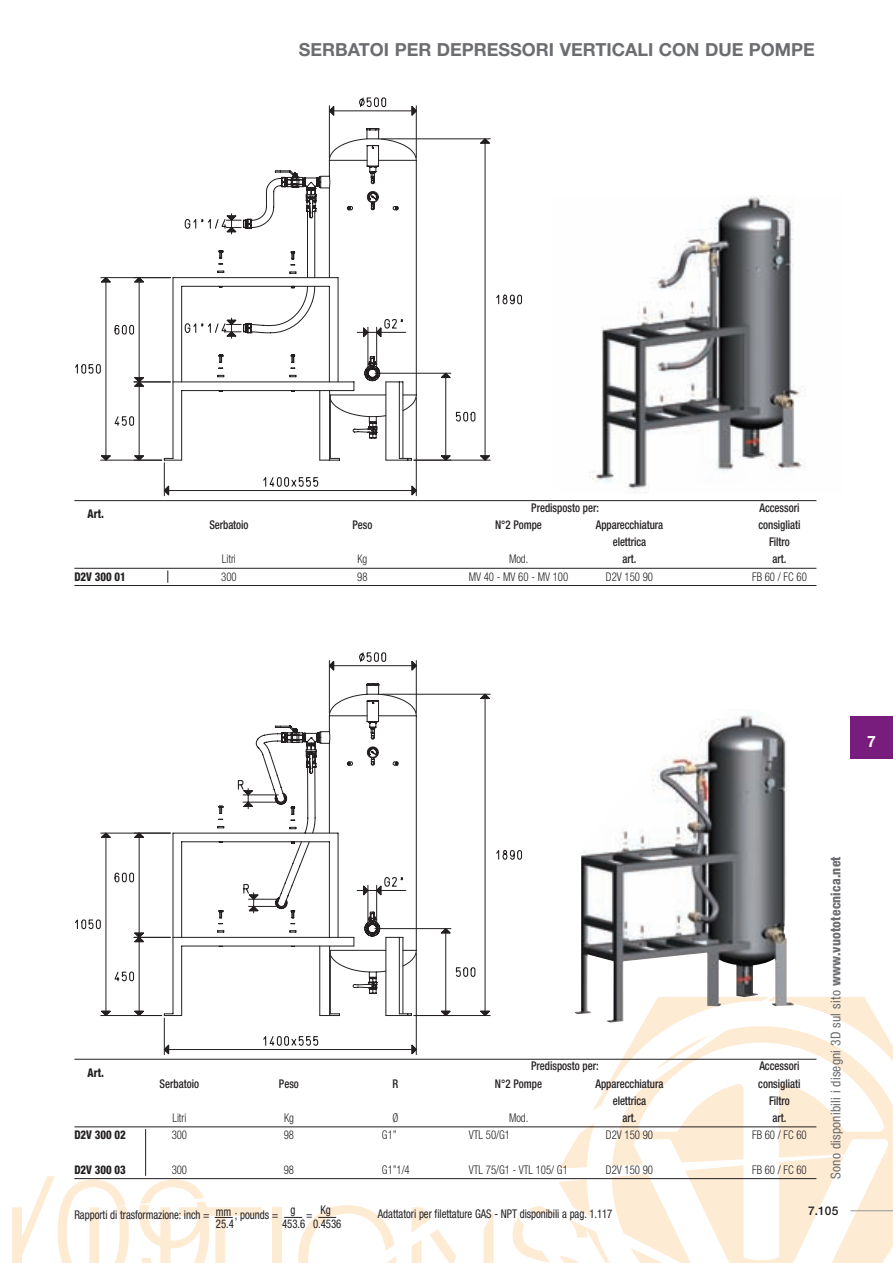
<style>
.page{position:relative;width:893px;height:1263px;background:#fff}
.page>*{position:absolute;margin:0;border:0;box-sizing:border-box;transform-origin:0 0}
.t1{font:700 18px "Helvetica Neue";color:#6c6d70}
.t2{font:700 15.75px "Helvetica Neue";color:#fff}
.t3{font:condensed 13.5px "Helvetica Neue";letter-spacing:.01em;color:#6c6d70}
.t4{font:500 condensed 12px "Helvetica Neue";color:#231f20;scale:.9 1}
.t5{font:300 condensed 12px "Helvetica Neue";letter-spacing:-.005em;color:#231f20;scale:.9 1}
.t6{font:condensed 12px "Helvetica Neue";letter-spacing:-.005em;color:#231f20;scale:.9 1}
.t7{font:800 condensed 12px "Helvetica Neue";letter-spacing:-.005em;color:#231f20;scale:.9 1}
.t8{font:500 12px "Helvetica Neue";color:#231f20}
.s1{font-weight:800}
</style>
<div class="page">
<svg style="left:74px;top:997px;width:819px;height:266px"></svg>
<div style="left:850px;top:716px;width:43px;height:43px;background:#781d7d"></div>
<hr style="left:850px;top:1210px;width:43px;height:1px;background:#939598">
<img style="left:589px;top:195px;width:217px;height:298px">
<img style="left:575px;top:715px;width:222px;height:307px">
<hr style="left:74px;top:500px;width:742px;height:1px;background:#231f20">
<hr style="left:74px;top:568px;width:742px;height:1px;background:#231f20">
<hr style="left:74px;top:585px;width:742px;height:1px;background:#231f20">
<svg style="left:167px;top:570px;width:1px;height:13px"></svg>
<hr style="left:74px;top:1059px;width:742px;height:1px;background:#231f20">
<hr style="left:74px;top:1126px;width:742px;height:1px;background:#231f20">
<hr style="left:74px;top:1178px;width:742px;height:1px;background:#231f20">
<hr style="left:145px;top:1129px;width:1px;height:47px;background:#231f20">
<svg style="left:284px;top:1205px;width:112px;height:58px"></svg>
<svg style="left:75px;top:97px;width:447px;height:400px"></svg>
<svg style="left:74px;top:652px;width:449px;height:404px"></svg>
<svg style="left:11px;top:1176px;width:251px;height:87px"></svg>
<h1 class="t1" style="left:299px;top:39px;width:13px">SER</h1>
<h1 class="t1" style="left:335px;top:39px;width:35px">BATOI</h1>
<h1 class="t1" style="left:395px;top:39px;width:13px">PER</h1>
<h1 class="t1" style="left:437px;top:39px;width:13px">DEPRESSORI</h1>
<h1 class="t1" style="left:560px;top:39px;width:12px">VERTI</h1>
<h1 class="t1" style="left:612px;top:39px;width:107px">CALI CON DUE</h1>
<h1 class="t1" style="left:749px;top:39px;width:14px">POMPE</h1>
<p class="t7" style="left:87px;top:506px;width:20px">Art.</p>
<p class="t4" style="left:531px;top:500px;width:77px">Predisposto per:</p>
<p class="t4" style="left:759px;top:500px;width:46px">Accessori</p>
<p class="t4" style="left:209px;top:517px;width:45px">Serbatoio</p>
<p class="t4" style="left:353px;top:517px;width:24px">Peso</p>
<p class="t4" style="left:495px;top:517px;width:54px">N°2 Pompe</p>
<p class="t4" style="left:596px;top:517px;width:76px">Apparecchiatura</p>
<p class="t4" style="left:759px;top:517px;width:48px">consigliati</p>
<p class="t4" style="left:613px;top:535px;width:39px">elettrica</p>
<p class="t4" style="left:769px;top:535px;width:25px">Filtro</p>
<p class="t5" style="left:227px;top:552px;width:12px">itri</p>
<p class="t5" style="left:357px;top:552px;width:13px">Kg</p>
<p class="t5" style="left:509px;top:552px;width:23px">Mod.</p>
<p class="t4" style="left:623px;top:552px;width:17px">art.</p>
<p class="t4" style="left:773px;top:552px;width:17px">art.</p>
<p class="t7" style="left:74px;top:569px;width:59px">D2V 300 01</p>
<p class="t5" style="left:221px;top:569px;width:19px">300</p>
<p class="t5" style="left:357px;top:569px;width:13px">98</p>
<p class="t5" style="left:469px;top:569px;width:112px">MV 40 - MV 60 - MV 100</p>
<p class="t5" style="left:606px;top:569px;width:54px">D2V 150 90</p>
<p class="t5" style="left:752px;top:569px;width:62px">FB 60 / FC 60</p>
<h2 class="t2" style="left:867px;top:731px;width:10px">7</h2>
<p class="t7" style="left:87px;top:1065px;width:20px">Art.</p>
<p class="t4" style="left:531px;top:1059px;width:77px">Predisposto per:</p>
<p class="t4" style="left:759px;top:1059px;width:46px">Accessori</p>
<p class="t4" style="left:160px;top:1076px;width:46px">Serbatoio</p>
<p class="t4" style="left:279px;top:1076px;width:24px">Peso</p>
<p class="t4" style="left:393px;top:1076px;width:8px">R</p>
<p class="t4" style="left:495px;top:1076px;width:54px">N°2 Pompe</p>
<p class="t4" style="left:595px;top:1076px;width:77px">Apparecchiatura</p>
<p class="t4" style="left:758px;top:1076px;width:49px">consigliati</p>
<p class="t4" style="left:613px;top:1093px;width:39px">elettrica</p>
<p class="t4" style="left:769px;top:1093px;width:25px">Filtro</p>
<p class="t5" style="left:177px;top:1111px;width:12px">itri</p>
<p class="t5" style="left:284px;top:1111px;width:13px">Kg</p>
<p class="t5" style="left:392px;top:1111px;width:8px">Ø</p>
<p class="t5" style="left:509px;top:1111px;width:23px">Mod.</p>
<p class="t4" style="left:623px;top:1110px;width:17px">art.</p>
<p class="t4" style="left:773px;top:1110px;width:17px">art.</p>
<p class="t7" style="left:74px;top:1127px;width:59px">D2V 300 02</p>
<p class="t5" style="left:172px;top:1128px;width:19px">300</p>
<p class="t5" style="left:284px;top:1128px;width:13px">98</p>
<p class="t5" style="left:382px;top:1128px;width:18px">G1”</p>
<p class="t5" style="left:469px;top:1128px;width:47px">VTL 50/G1</p>
<p class="t5" style="left:606px;top:1128px;width:54px">D2V 150 90</p>
<p class="t5" style="left:752px;top:1128px;width:62px">FB 60 / FC 60</p>
<p class="t7" style="left:74px;top:1162px;width:59px">D2V 300 03</p>
<p class="t5" style="left:172px;top:1162px;width:19px">300</p>
<p class="t5" style="left:284px;top:1162px;width:13px">98</p>
<p class="t5" style="left:382px;top:1162px;width:32px">G1”1/4</p>
<p class="t5" style="left:469px;top:1162px;width:111px">VTL 75/G1 - VTL 105/ G1</p>
<p class="t5" style="left:606px;top:1162px;width:54px">D2V 150 90</p>
<p class="t5" style="left:752px;top:1162px;width:62px">FB 60 / FC 60</p>
<p class="t3" style="left:828px;top:1179px;width:324px;rotate:-90deg">Sono disponibili i disegni 3D sul sito <span class="s1">www.vuototecnica.net</span></p>
<p class="t6" style="left:216px;top:1205px;width:19px">mm</p>
<p class="t6" style="left:290px;top:1202px;width:7px">g</p>
<p class="t6" style="left:321px;top:1202px;width:13px">Kg</p>
<p class="t6" style="left:74px;top:1207px;width:152px">Rapporti di trasformazione: inch =</p>
<p class="t6" style="left:235px;top:1207px;width:50px">; pounds =</p>
<p class="t6" style="left:306px;top:1207px;width:9px">=</p>
<p class="t6" style="left:216px;top:1216px;width:21px">25.4</p>
<p class="t6" style="left:282px;top:1216px;width:67px">453.6 0.4536</p>
<p class="t6" style="left:378px;top:1207px;width:262px">Adattatori per filettature GAS - NPT disponibili a pag. 1.117</p>
<p class="t8" style="left:808px;top:1204px;width:32px">7.105</p>
</div>
